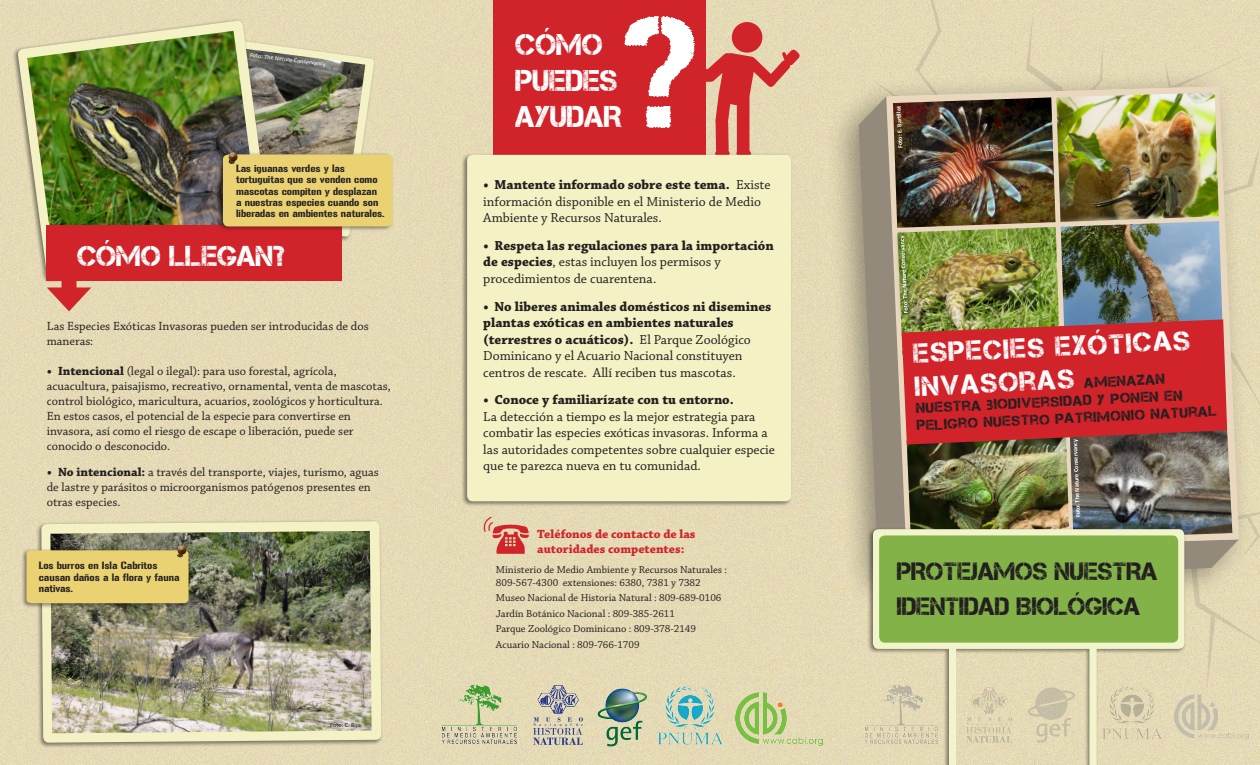
<style>
.page{position:relative;width:1260px;height:765px;background:#fff}
.page>*{position:absolute;margin:0;border:0;box-sizing:border-box;transform-origin:0 0}
.TITULOS{font:30px/36px "Captureit";color:#fff}
.TITULOS-2{font:28.75px "Captureit";color:#fff}
.t1{font:27.5px/32.8px "Captureit";color:#fff}
.t2{font:25px/35px "Captureit";color:#231f20}
.t3{font:14.38px/17.4px "Captureit";color:#231f20}
.lista{font:13.75px/16.5px "Chaparral Pro";color:#231f20}
.lista-2{font:700 13.75px/16.5px "Chaparral Pro";color:#231f20}
.lista-3{font:12.5px/15px "Chaparral Pro";color:#231f20}
.texto{font:12.5px/15px "Chaparral Pro";color:#231f20}
.texto-2{font:700 12.5px/15px "Chaparral Pro";color:#d1232a}
.texto-3{font:10.62px "Chaparral Pro";color:#231f20}
.ejemplos{font:9.38px/11.2px "Gunplay";color:#231f20}
.piefoto{font:700 6.25px "Calibri";color:#fff}
.piefoto-2{font:6.25px "Calibri";color:#fff}
.piefoto-3{font:6.25px "Calibri";color:#231f20}
.s1{font-weight:700}
.s2{font-weight:400}
.s3{font-size:14.38px;color:#231f20}
</style>
<div class="page">
<img style="left:0;top:0;width:1260px;height:765px">
<svg style="left:871px;top:0;width:231px;height:53px;fill:#e5dab5"></svg>
<div style="left:493px;top:0;width:213px;height:156px;background:#d1232a"></div>
<svg style="left:481px;top:516px;width:48px;height:38px"></svg>
<svg style="left:624px;top:16px;width:177px;height:140px"></svg>
<div style="left:461px;top:153px;width:332px;height:354px;background:#231f20;opacity:.54"></div>
<div style="left:467px;top:155px;width:324px;height:346px;background:#f4f1c4;border-radius:6px"></div>
<div style="left:36px;top:519px;width:347px;height:229px;background:#231f20;opacity:.54"></div>
<svg style="left:41px;top:521px;width:340px;height:222px;fill:#f4f1c4"></svg>
<div style="left:62px;top:281px;width:15px;height:16px;background:#d1232a"></div>
<svg style="left:47px;top:287px;width:44px;height:24px"></svg>
<img style="left:735px;top:693px;width:87px;height:53px">
<img style="left:594px;top:688px;width:56px;height:61px">
<svg style="left:533px;top:685px;width:50px;height:60px"></svg>
<img style="left:651px;top:679px;width:76px;height:69px">
<img style="left:442px;top:684px;width:76px;height:61px">
<div style="left:12px;top:19px;width:261px;height:265px;background:#231f20;opacity:.54"></div>
<svg style="left:17px;top:20px;width:255px;height:259px;fill:#e5dab5"></svg>
<img style="left:27px;top:31px;width:232px;height:218px">
<img style="left:50px;top:531px;width:322px;height:202px">
<div style="left:47px;top:225px;width:295px;height:56px;background:#d1232a"></div>
<img style="left:204px;top:39px;width:188px;height:198px">
<div style="left:226px;top:150px;width:12px;height:8px;background:#fff;opacity:.75"></div>
<div style="left:226px;top:153px;width:12px;height:10px;background:#231f20;opacity:.75"></div>
<div style="left:20px;top:548px;width:170px;height:61px;background:#231f20;opacity:.54"></div>
<div style="left:27px;top:549px;width:162px;height:54px;background:#ead273"></div>
<div style="left:175px;top:543px;width:12px;height:8px;background:#fff;opacity:.75"></div>
<div style="left:175px;top:546px;width:12px;height:10px;background:#231f20;opacity:.75"></div>
<div style="left:824px;top:68px;width:429px;height:542px;background:#231f20;opacity:.43"></div>
<svg style="left:873px;top:743px;width:311px;height:22px;fill:#e5dab5"></svg>
<img style="left:1096px;top:743px;width:73px;height:2px">
<img style="left:864px;top:743px;width:75px;height:2px">
<img style="left:859px;top:53px;width:401px;height:690px">
<p class="piefoto-2" style="left:250px;top:51px;width:78px;rotate:7deg">Foto: The Nature Conservancy</p>
<p class="ejemplos" style="left:236px;top:163px;width:150px">Las iguanas verdes y las tortuguitas que se venden como mascotas compiten y desplazan a nuestras especies cuando son liberadas en ambientes naturales.</p>
<p class="TITULOS-2" style="left:77px;top:239px;width:209px">CÓMO LLEGAN?</p>
<p class="texto" style="left:47px;top:319px;width:323px">Las Especies Exóticas Invasoras pueden ser introducidas de dos maneras:</p>
<p class="lista-3" style="left:47px;top:364px;width:346px"><span class="s1">• Intencional</span> (legal o ilegal): para uso forestal, agrícola, acuacultura, paisajismo, recreativo, ornamental, venta de mascotas, control biológico, maricultura, acuarios, zoológicos y horticultura.<br>En estos casos, el potencial de la especie para convertirse en invasora, así como el riesgo de escape o liberación, puede ser conocido o desconocido.</p>
<p class="lista-3" style="left:47px;top:465px;width:333px"><span class="s1">• No intencional:</span> a través del transporte, viajes, turismo, aguas de lastre y parásitos o microorganismos patógenos presentes en otras especies.</p>
<p class="ejemplos" style="left:39px;top:560px;width:142px">Los burros en Isla Cabritos causan daños a la flora y fauna nativas.</p>
<p class="piefoto-3" style="left:330px;top:721px;width:32px">Foto: C. Rijo</p>
<p class="TITULOS" style="left:516px;top:26px;width:107px">CÓMO<br>PUEDES<br>AYUDAR</p>
<p class="lista" style="left:483px;top:177px;width:289px"><span class="s1">• Mantente informado sobre este tema.</span> Existe información disponible en el Ministerio de Medio<br>Ambiente y Recursos Naturales.</p>
<p class="lista" style="left:483px;top:238px;width:292px"><span class="s1">• Respeta las regulaciones para la importación de especies</span>, estas incluyen los permisos y procedimientos de cuarentena.</p>
<p class="lista-2" style="left:483px;top:299px;width:290px">• No liberes animales domésticos ni disemines plantas exóticas en ambientes naturales (terrestres o acuáticos). <span class="s2">El Parque Zoológico Dominicano y el Acuario Nacional constituyen centros de rescate. Allí reciben tus mascotas.</span></p>
<p class="lista" style="left:483px;top:392px;width:293px"><span class="s1">• Conoce y familiarízate con tu entorno.<br></span>La detección a tiempo es la mejor estrategia para combatir las especies exóticas invasoras. Informa a las autoridades competentes sobre cualquier especie que te parezca nueva en tu comunidad.</p>
<p class="texto-2" style="left:537px;top:527px;width:160px">Teléfonos de contacto de las autoridades competentes:</p>
<p class="texto-3" style="left:496px;top:564px;width:233px">Ministerio de Medio Ambiente y Recursos Naturales :</p>
<p class="texto-3" style="left:496px;top:577px;width:206px">809-567-4300 extensiones: 6380, 7381 y 7382</p>
<p class="texto-3" style="left:496px;top:592px;width:227px">Museo Nacional de Historia Natural : 809-689-0106</p>
<p class="texto-3" style="left:496px;top:607px;width:181px">Jardín Botánico Nacional : 809-385-2611</p>
<p class="texto-3" style="left:496px;top:623px;width:202px">Parque Zoológico Dominicano : 809-378-2149</p>
<p class="texto-3" style="left:496px;top:638px;width:145px">Acuario Nacional : 809-766-1709</p>
<p class="piefoto" style="left:897px;top:148px;width:43px;rotate:-93deg">Foto: E. Bartillat</p>
<p class="t1" style="left:913px;top:338px;width:279px;rotate:-3deg">ESPECIES EXÓTICAS<br>INVASORAS <span class="s3">AMENAZAN</span></p>
<p class="t3" style="left:916px;top:400px;width:302px;rotate:-3deg">NUESTRA BIODIVERSIDAD Y PONEN EN<br>PELIGRO NUESTRO PATRIMONIO NATURAL</p>
<p class="piefoto" style="left:1074px;top:517px;width:79px;rotate:-92deg">Foto: The Nature Conservancy</p>
<p class="t2" style="left:897px;top:553px;width:262px">PROTEJAMOS NUESTRA<br>IDENTIDAD BIOLÓGICA</p>
</div>
